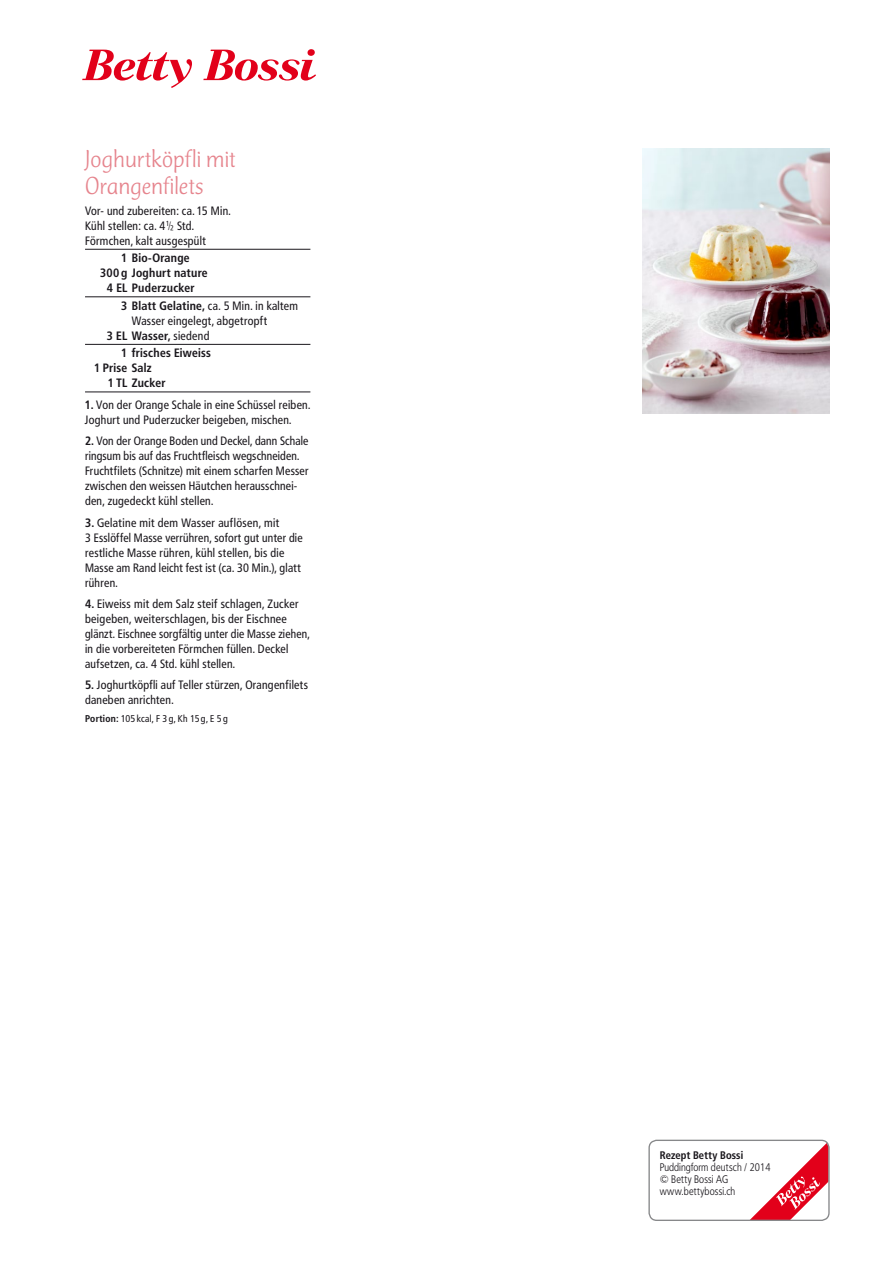
<style>
.page{position:relative;width:893px;height:1263px;background:#fff}
.page>*{position:absolute;margin:0;border:0;box-sizing:border-box;transform-origin:0 0}
.t1{font:300 25.5px/27px "CT Mercurius Std";color:#e6848d}
.t2{font:12px/15px "Frutiger B Bn Con Regular";letter-spacing:.025em;color:#1a171c}
.t3{font:12px/15px "Frutiger B Bn Con Bold";letter-spacing:.025em;color:#1a171c;text-align:center}
.t4{font:10.8px/12px "Frutiger B Bn Con Light";letter-spacing:.015em;color:#1a171c}
.t5{font:10.8px "Frutiger B Bn Con Bold";letter-spacing:.015em;color:#1a171c}
.t6{font:9.75px "Frutiger B Bn Con Regular";letter-spacing:.015em;color:#1a171c}
.s1{font-family:"Frutiger B Bn Con Bold"}
.s2{font-family:"Frutiger B Bn Con Regular"}
</style>
<div class="page">
<svg style="left:82px;top:50px;width:110px;height:38px"></svg>
<svg style="left:203px;top:49px;width:113px;height:32px"></svg>
<svg style="left:751px;top:1140px;width:77px;height:79px"></svg>
<div style="left:648px;top:1140px;width:182px;height:81px;border:1px solid #87888a;border-radius:8px"></div>
<hr style="left:85px;top:249px;width:225px;height:1px;background:#1a171c">
<hr style="left:85px;top:297px;width:225px;height:1px;background:#1a171c">
<hr style="left:85px;top:344px;width:225px;height:1px;background:#1a171c">
<hr style="left:85px;top:392px;width:225px;height:1px;background:#1a171c">
<img style="left:642px;top:149px;width:187px;height:265px">
<h1 class="t1" style="left:85px;top:146px;width:152px">Joghurtköpfli mit<br>Orangenfilets</h1>
<p class="t2" style="left:85px;top:203px;width:147px">Vor- und zubereiten: ca. 15 Min.<br>Kühl stellen: ca. 4¿ Std.<br>Förmchen, kalt ausgespült</p>
<p class="t3" style="left:100px;top:250px;width:109px">1 Bio-Orange<br>300 g Joghurt nature<br>4 EL Puderzucker</p>
<p class="t2" style="left:132px;top:298px;width:168px;text-indent:-11px"><span class="s1">3 Blatt Gelatine,</span> ca. 5 Min. in kaltem<br>Wasser eingelegt, abgetropft</p>
<p class="t3" style="left:107px;top:327px;width:106px;line-height:17.5px;text-align:right">3 EL Wasser, <span class="s2">siedend<br></span>1 frisches Eiweiss</p>
<p class="t3" style="left:108px;top:361px;width:59px;text-align:left;text-indent:-14px">1 Prise Salz<br>1 TL Zucker</p>
<p class="t2" style="left:85px;top:397px;width:227px"><span class="s1">1.</span> Von der Orange Schale in eine Schüssel reiben.<br>Joghurt und Puderzucker beigeben, mischen.</p>
<p class="t2" style="left:85px;top:433px;width:225px"><span class="s1">2.</span> Von der Orange Boden und Deckel, dann Schale ringsum bis auf das Fruchtfleisch wegschneiden.<br>Fruchtfilets (Schnitze) mit einem scharfen Messer zwischen den weissen Häutchen herausschnei&shy;den, zugedeckt kühl stellen.</p>
<p class="t2" style="left:85px;top:515px;width:219px"><span class="s1">3.</span> Gelatine mit dem Wasser auflösen, mit<br>3 Esslöffel Masse verrühren, sofort gut unter die restliche Masse rühren, kühl stellen, bis die Masse am Rand leicht fest ist (ca. 30 Min.), glatt rühren.</p>
<p class="t2" style="left:85px;top:596px;width:226px"><span class="s1">4.</span> Eiweiss mit dem Salz steif schlagen, Zucker beigeben, weiterschlagen, bis der Eischnee glänzt. Eischnee sorgfältig unter die Masse ziehen, in die vorbereiteten Förmchen füllen. Deckel aufsetzen, ca. 4 Std. kühl stellen.</p>
<p class="t2" style="left:85px;top:677px;width:224px"><span class="s1">5.</span> Joghurtköpfli auf Teller stürzen, Orangenfilets daneben anrichten.</p>
<p class="t6" style="left:85px;top:712px;width:144px"><span class="s1">Portion:</span> 105 kcal, F 3 g, Kh 15 g, E 5 g</p>
<p class="t5" style="left:660px;top:1148px;width:85px">Rezept Betty Bossi</p>
<p class="t4" style="left:660px;top:1161px;width:112px">Puddingform deutsch / 2014 © Betty Bossi AG www.bettybossi.ch</p>
</div>
